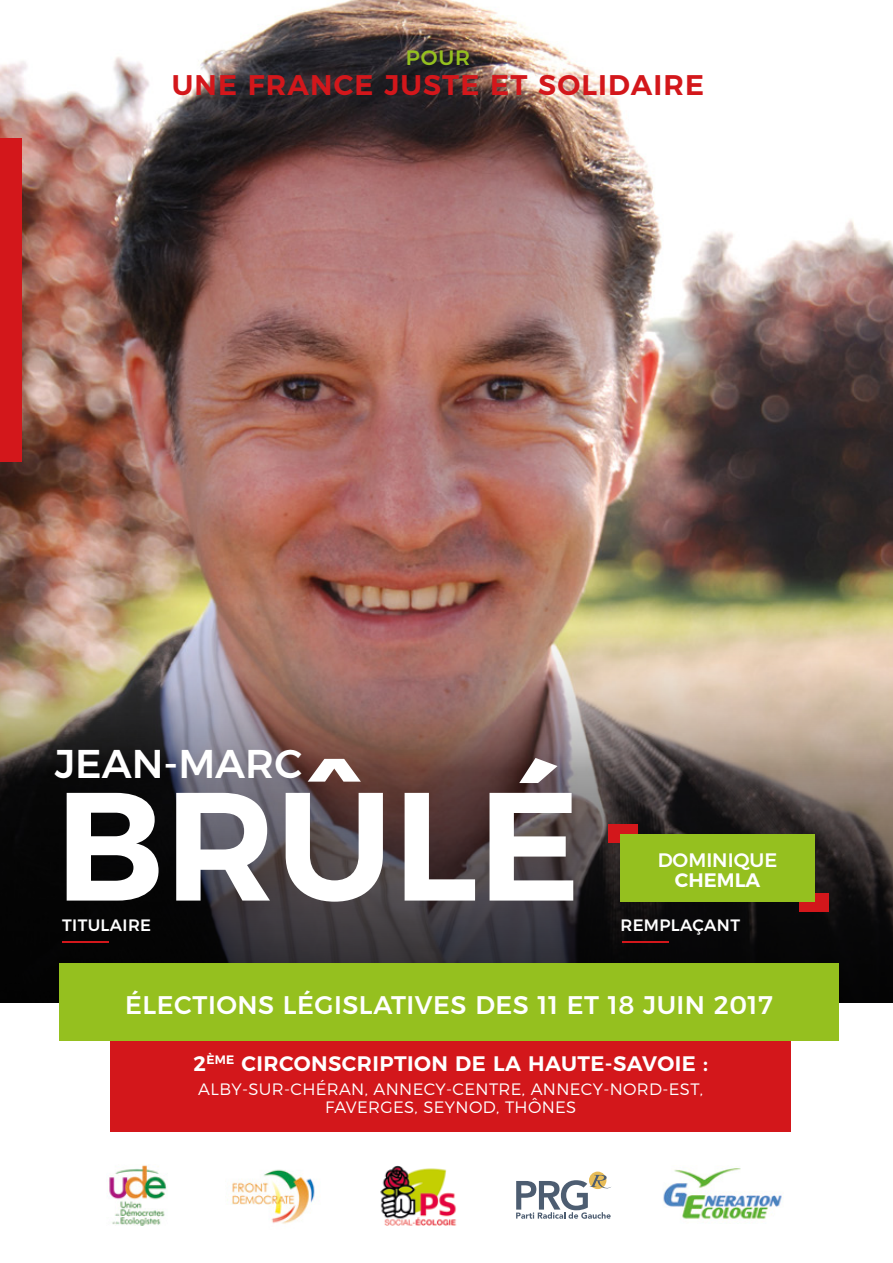
<style>
.page{position:relative;width:893px;height:1263px;background:#fff}
.page>*{position:absolute;margin:0;border:0;box-sizing:border-box;transform-origin:0 0}
.t1{font:600 153.9px "Montserrat";color:#fff}
.t2{font:500 40.2px "Montserrat";color:#fff}
.t3{font:600 28.35px "Montserrat";letter-spacing:.04em;color:#d3171b}
.t4{font:500 25.5px "Montserrat";letter-spacing:.02em;color:#fff}
.t5{font:600 21px "Montserrat";letter-spacing:.02em;color:#fff}
.t6{font:500 20.85px "Montserrat";color:#95c01f}
.t7{font:500 19.5px "Montserrat";color:#fff}
.t8{font:600 19.5px "Montserrat";color:#fff}
.t9{font:300 16.5px/18px "Montserrat";letter-spacing:.02em;color:#fff;text-align:center}
.t10{font:500 16.5px "Montserrat";letter-spacing:.02em;color:#fff}
</style>
<div class="page">
<img style="left:0;top:0;width:893px;height:540px">
<img style="left:0;top:540px;width:893px;height:463px">
<div style="left:111px;top:1028px;width:680px;height:104px;background:#d3171b"></div>
<div style="left:59px;top:963px;width:780px;height:78px;background:#95c01f"></div>
<div style="left:799px;top:894px;width:30px;height:18px;background:#d3171b"></div>
<div style="left:608px;top:825px;width:30px;height:18px;background:#d3171b"></div>
<div style="left:620px;top:833px;width:195px;height:68px;background:#95c01f"></div>
<div style="left:0;top:138px;width:21px;height:323px;background:#d3171b"></div>
<hr style="left:62px;top:941px;width:47px;height:1px;background:#d3171b">
<hr style="left:622px;top:941px;width:47px;height:1px;background:#d3171b">
<img style="left:107px;top:1165px;width:60px;height:61px">
<img style="left:227px;top:1169px;width:88px;height:55px">
<img style="left:663px;top:1168px;width:119px;height:52px">
<img style="left:380px;top:1165px;width:77px;height:61px">
<svg style="left:589px;top:1171px;width:17px;height:18px"></svg>
<svg style="left:516px;top:1175px;width:95px;height:44px"></svg>
<p class="t6" style="left:406px;top:41px;width:66px">POUR</p>
<h3 class="t3" style="left:172px;top:62px;width:534px">UNE FRANCE JUSTE ET SOLIDAIRE</h3>
<h2 class="t2" style="left:55px;top:732px;width:249px">JEAN-MARC</h2>
<h1 class="t1" style="left:55px;top:721px;width:527px">BRÛLÉ</h1>
<p class="t10" style="left:62px;top:912px;width:90px">TITULAIRE</p>
<p class="t10" style="left:620px;top:912px;width:121px">REMPLAÇANT</p>
<p class="t7" style="left:658px;top:845px;width:121px">DOMINIQUE</p>
<p class="t8" style="left:675px;top:864px;width:87px">CHEMLA</p>
<h3 class="t4" style="left:125px;top:985px;width:649px">ÉLECTIONS LÉGISLATIVES DES 11 ET 18 JUIN 2017</h3>
<p class="t5" style="left:194px;top:1047px;width:516px">2<sup>ÈME</sup> CIRCONSCRIPTION DE LA HAUTE-SAVOIE :</p>
<p class="t9" style="left:198px;top:1079px;width:506px">ALBY-SUR-CHÉRAN, ANNECY-CENTRE, ANNECY-NORD-EST,<br>FAVERGES, SEYNOD, THÔNES</p>
</div>
